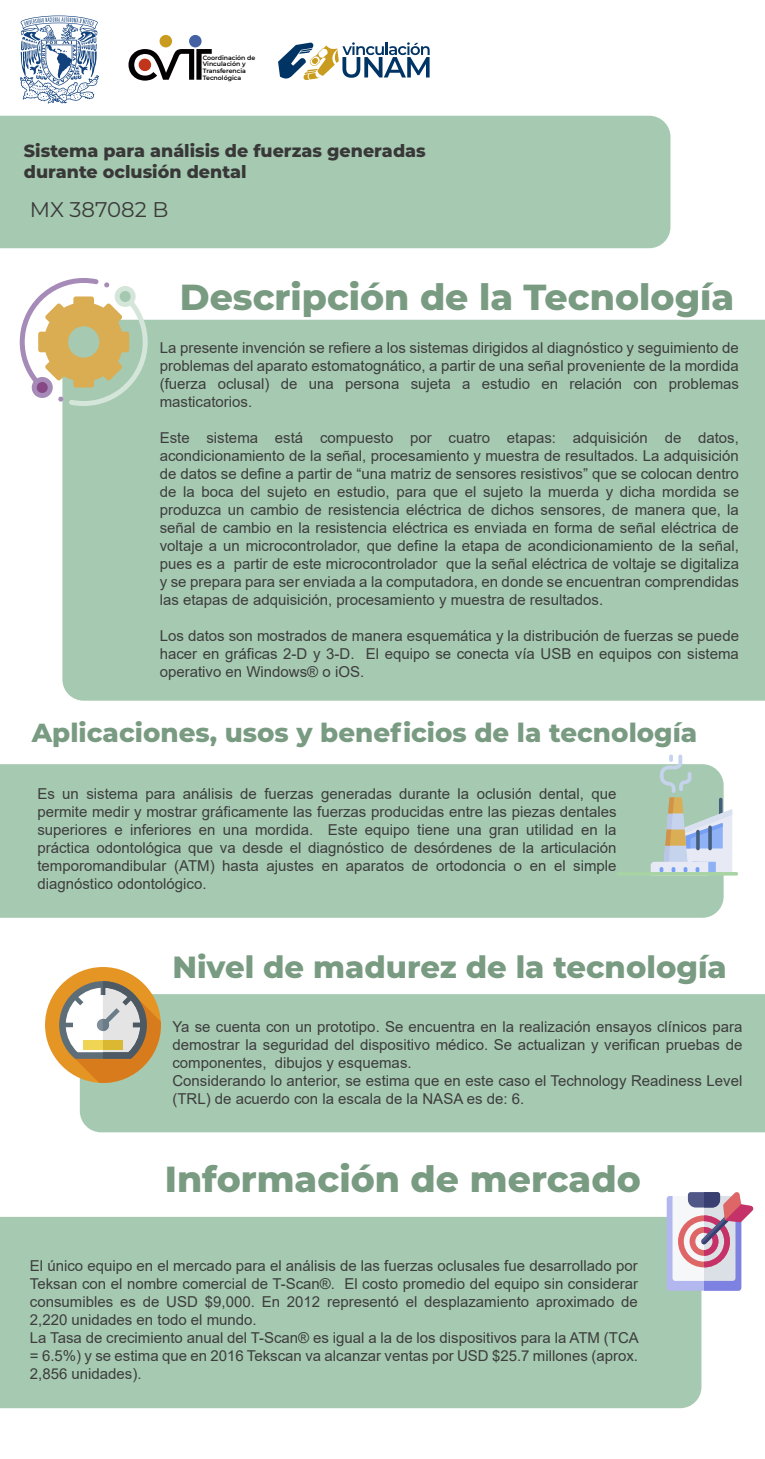
<style>
.page{position:relative;width:765px;height:1459px;background:#fff}
.page>*{position:absolute;margin:0;border:0;box-sizing:border-box;transform-origin:0 0}
.t1{font:800 36.25px "Montserrat";color:#789b81}
.t2{font:800 30.62px "Montserrat";color:#789b81}
.t3{font:800 26.12px "Montserrat";color:#789b81}
.t4{font:21.25px "Montserrat";color:#3a3a3a}
.t5{font:800 17.5px/21px "Montserrat";color:#383838}
.t6{font:15px/18px "Arial";color:#3d3d3d;text-align:justify}
.t7{font:600 6.25px/6.6px "Montserrat";color:#030002}
</style>
<div class="page">
<div style="left:0;top:116px;width:670px;height:132px;background:#a6c9b1"></div>
<div style="left:62px;top:320px;width:703px;height:380px;background:#a6c9b1"></div>
<svg style="left:20px;top:278px;width:128px;height:128px"></svg>
<div style="left:0;top:764px;width:724px;height:153px;background:#a6c9b1"></div>
<svg style="left:651px;top:754px;width:81px;height:118px;background:#bfd0cd"></svg>
<hr style="left:617px;top:872px;width:121px;height:3px;background:#a8d4a4;border-radius:2px">
<div style="left:80px;top:994px;width:685px;height:138px;background:#a6c9b1"></div>
<div style="left:45px;top:967px;width:116px;height:115px;background:#e59523;border-radius:50%"></div>
<svg style="left:59px;top:981px;width:102px;height:101px"></svg>
<div style="left:0;top:1216px;width:701px;height:192px;background:#a6c9b1"></div>
<svg style="left:667px;top:1192px;width:86px;height:98px"></svg>
<svg style="left:20px;top:16px;width:79px;height:88px"></svg>
<div style="left:160px;top:35px;width:12px;height:12px;background:#c99b1e;border-radius:50%"></div>
<div style="left:189px;top:35px;width:13px;height:12px;background:#4461a3;border-radius:50%"></div>
<svg style="left:129px;top:49px;width:83px;height:32px"></svg>
<svg style="left:278px;top:42px;width:152px;height:38px"></svg>
<p class="t7" style="left:203px;top:54px;width:54px">Coordinación de<br>Vinculación y<br>Transferencia<br>Tecnológica</p>
<p class="t5" style="left:24px;top:140px;width:403px">Sistema para análisis de fuerzas generadas durante oclusión dental</p>
<h3 class="t4" style="left:30px;top:195px;width:140px">MX 387082 B</h3>
<h1 class="t1" style="left:180px;top:271px;width:556px">Descripción de la Tecnología</h1>
<p class="t6" style="left:160px;top:338px;width:581px">La presente invención se refiere a los sistemas dirigidos al diagnóstico y seguimiento de problemas del aparato estomatognático, a partir de una señal proveniente de la mordida (fuerza oclusal) de una persona sujeta a estudio en relación con problemas masticatorios.</p>
<p class="t6" style="left:160px;top:428px;width:581px">Este sistema está compuesto por cuatro etapas: adquisición de datos, acondicionamiento de la señal, procesamiento y muestra de resultados. La adquisición de datos se define a partir de “una matriz de sensores resistivos” que se colocan dentro de la boca del sujeto en estudio, para que el sujeto la muerda y dicha mordida se produzca un cambio de resistencia eléctrica de dichos sensores, de manera que, la señal de cambio en la resistencia eléctrica es enviada en forma de señal eléctrica de voltaje a un microcontrolador, que define la etapa de acondicionamiento de la señal, pues es a partir de este microcontrolador que la señal eléctrica de voltaje se digitaliza y se prepara para ser enviada a la computadora, en donde se encuentran comprendidas las etapas de adquisición, procesamiento y muestra de resultados.</p>
<p class="t6" style="left:160px;top:626px;width:581px">Los datos son mostrados de manera esquemática y la distribución de fuerzas se puede hacer en gráficas 2-D y 3-D. El equipo se conecta vía USB en equipos con sistema operativo en Windows® o iOS.</p>
<h3 class="t3" style="left:32px;top:713px;width:667px">Aplicaciones, usos y beneficios de la tecnología</h3>
<p class="t6" style="left:37px;top:784px;width:581px">Es un sistema para análisis de fuerzas generadas durante la oclusión dental, que permite medir y mostrar gráficamente las fuerzas producidas entre las piezas dentales superiores e inferiores en una mordida. Este equipo tiene una gran utilidad en la práctica odontológica que va desde el diagnóstico de desórdenes de la articulación temporomandibular (ATM) hasta ajustes en aparatos de ortodoncia o en el simple diagnóstico odontológico.</p>
<h2 class="t2" style="left:172px;top:944px;width:556px">Nivel de madurez de la tecnología</h2>
<p class="t6" style="left:172px;top:1017px;width:572px;text-align:left">Ya se cuenta con un prototipo. Se encuentra en la realización ensayos clínicos para demostrar la seguridad del dispositivo médico. Se actualizan y verifican pruebas de componentes, dibujos y esquemas.<br>Considerando lo anterior, se estima que en este caso el Technology Readiness Level (TRL) de acuerdo con la escala de la NASA es de: 6.</p>
<h1 class="t1" style="left:165px;top:1152px;width:478px">Información de mercado</h1>
<p class="t6" style="left:30px;top:1256px;width:610px;text-align:left">El único equipo en el mercado para el análisis de las fuerzas oclusales fue desarrollado por Teksan con el nombre comercial de T-Scan®. El costo promedio del equipo sin considerar consumibles es de USD $9,000. En 2012 representó el desplazamiento aproximado de 2,220 unidades en todo el mundo.<br>La Tasa de crecimiento anual del T-Scan® es igual a la de los dispositivos para la ATM (TCA = 6.5%) y se estima que en 2016 Tekscan va alcanzar ventas por USD $25.7 millones (aprox.<br>2,856 unidades).</p>
</div>
